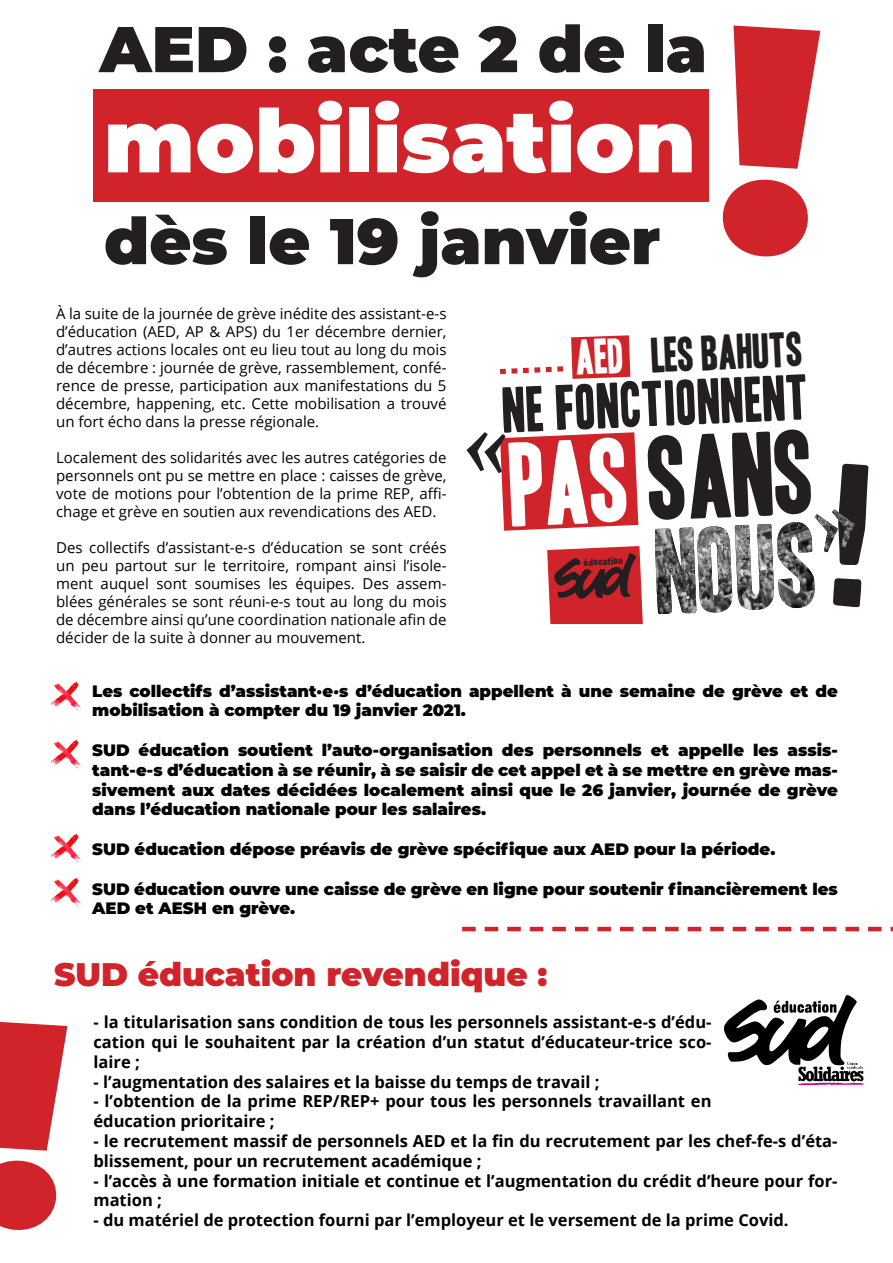
<style>
.page{position:relative;width:893px;height:1263px;background:#fff}
.page>*{position:absolute;margin:0;border:0;box-sizing:border-box;transform-origin:0 0}
.t1{font:102.9px "Headline One HPLHS";color:#231f20}
.t2{font:900 87.3px "Montserrat";color:#fff}
.t3{font:900 64.5px "Montserrat";color:#231f20}
.t4{font:55.5px "Headline One HPLHS";color:#231f20}
.t5{font:42.15px "Headline One HPLHS";color:#231f20}
.t6{font:900 32.7px "Montserrat";color:#d1232a}
.t7{font:700 16.5px/19.8px "Open Sans";color:#000}
.t8{font:900 16.5px/19.8px "Montserrat";color:#000}
.t9{font:15px/18px "Open Sans";color:#000;text-align:justify}
.t10{font:10.35px "Gothic No 13 BT";color:#231f20}
.s1{color:#fff}
</style>
<div class="page">
<div style="left:93px;top:90px;width:616px;height:112px;background:#d1232a"></div>
<img style="left:725px;top:995px;width:139px;height:90px">
<svg style="left:462px;top:927px;width:431px;height:4px"></svg>
<img style="left:51px;top:681px;width:30px;height:30px">
<img style="left:51px;top:833px;width:30px;height:30px">
<img style="left:51px;top:877px;width:30px;height:30px">
<img style="left:51px;top:739px;width:30px;height:30px">
<svg style="left:547px;top:546px;width:96px;height:78px;background:#ad2f35"></svg>
<svg style="left:500px;top:335px;width:130px;height:44px"></svg>
<svg style="left:500px;top:432px;width:138px;height:99px;background:#d5363d"></svg>
<svg style="left:655px;top:509px;width:201px;height:105px"></svg>
<p class="t3" style="left:100px;top:1px;width:609px">AED : acte 2 de la</p>
<p class="t2" style="left:104px;top:76px;width:594px">mobilisation</p>
<p class="t3" style="left:104px;top:193px;width:558px">dès le 19 janvier</p>
<p class="t9" style="left:56px;top:304px;width:392px">À la suite de la journée de grève inédite des assistant-e-s d’éducation (AED, AP &amp; APS) du 1er décembre dernier, d’autres actions locales ont eu lieu tout au long du mois de décembre : journée de grève, rassemblement, confé&shy;rence de presse, participation aux manifestations du 5 décembre, happening, etc. Cette mobilisation a trouvé un fort écho dans la presse régionale.</p>
<p class="t9" style="left:56px;top:448px;width:392px">Localement des solidarités avec les autres catégories de personnels ont pu se mettre en place : caisses de grève, vote de motions pour l’obtention de la prime REP, affi&shy;chage et grève en soutien aux revendications des AED.</p>
<p class="t9" style="left:56px;top:538px;width:392px">Des collectifs d’assistant-e-s d’éducation se sont créés un peu partout sur le territoire, rompant ainsi l’isole&shy;ment auquel sont soumises les équipes. Des assem&shy;blées générales se sont réuni-e-s tout au long du mois de décembre ainsi qu’une coordination nationale afin de décider de la suite à donner au mouvement.</p>
<p class="t5" style="left:575px;top:337px;width:228px;rotate:-2deg"><span class="s1">AED</span> LES BAHUTS</p>
<p class="t4" style="left:502px;top:382px;width:307px;rotate:-2deg">NE fonctionnent</p>
<p class="t1" style="left:507px;top:437px;width:306px;rotate:-3deg"><span class="s1">PAS</span> SANS</p>
<p class="t10" style="left:584px;top:556px;width:40px;rotate:-2deg">éducation</p>
<p class="t8" style="left:92px;top:680px;width:747px">Les collectifs d’assistant·e·s d’éducation appellent à une semaine de grève et de mobilisation à compter du 19 janvier 2021.</p>
<p class="t8" style="left:92px;top:739px;width:747px;text-align:justify">SUD éducation soutient l’auto-organisation des personnels et appelle les assis&shy;tant-e-s d’éducation à se réunir, à se saisir de cet appel et à se mettre en grève mas&shy;sivement aux dates décidées localement ainsi que le 26 janvier, journée de grève dans l’éducation nationale pour les salaires.</p>
<p class="t8" style="left:92px;top:838px;width:685px">SUD éducation dépose préavis de grève spécifique aux AED pour la période.</p>
<p class="t8" style="left:92px;top:878px;width:747px">SUD éducation ouvre une caisse de grève en ligne pour soutenir financièrement les<br>AED et AESH en grève.</p>
<p class="t6" style="left:54px;top:950px;width:495px">SUD éducation revendique :</p>
<p class="t7" style="left:93px;top:1012px;width:620px;text-align:justify">- la titularisation sans condition de tous les personnels assistant-e-s d’édu&shy;cation qui le souhaitent par la création d’un statut d’éducateur-trice sco&shy;laire ;</p>
<p class="t7" style="left:93px;top:1071px;width:508px">- l’augmentation des salaires et la baisse du temps de travail ;</p>
<p class="t7" style="left:93px;top:1091px;width:619px">- l’obtention de la prime REP/REP+ pour tous les personnels travaillant en éducation prioritaire ;</p>
<p class="t7" style="left:93px;top:1130px;width:746px">- le recrutement massif de personnels AED et la fin du recrutement par les chef-fe-s d’éta&shy;blissement, pour un recrutement académique ;</p>
<p class="t7" style="left:93px;top:1170px;width:746px">- l’accès à une formation initiale et continue et l’augmentation du crédit d’heure pour for&shy;mation ;</p>
<p class="t7" style="left:93px;top:1210px;width:697px">- du matériel de protection fourni par l’employeur et le versement de la prime Covid.</p>
</div>
